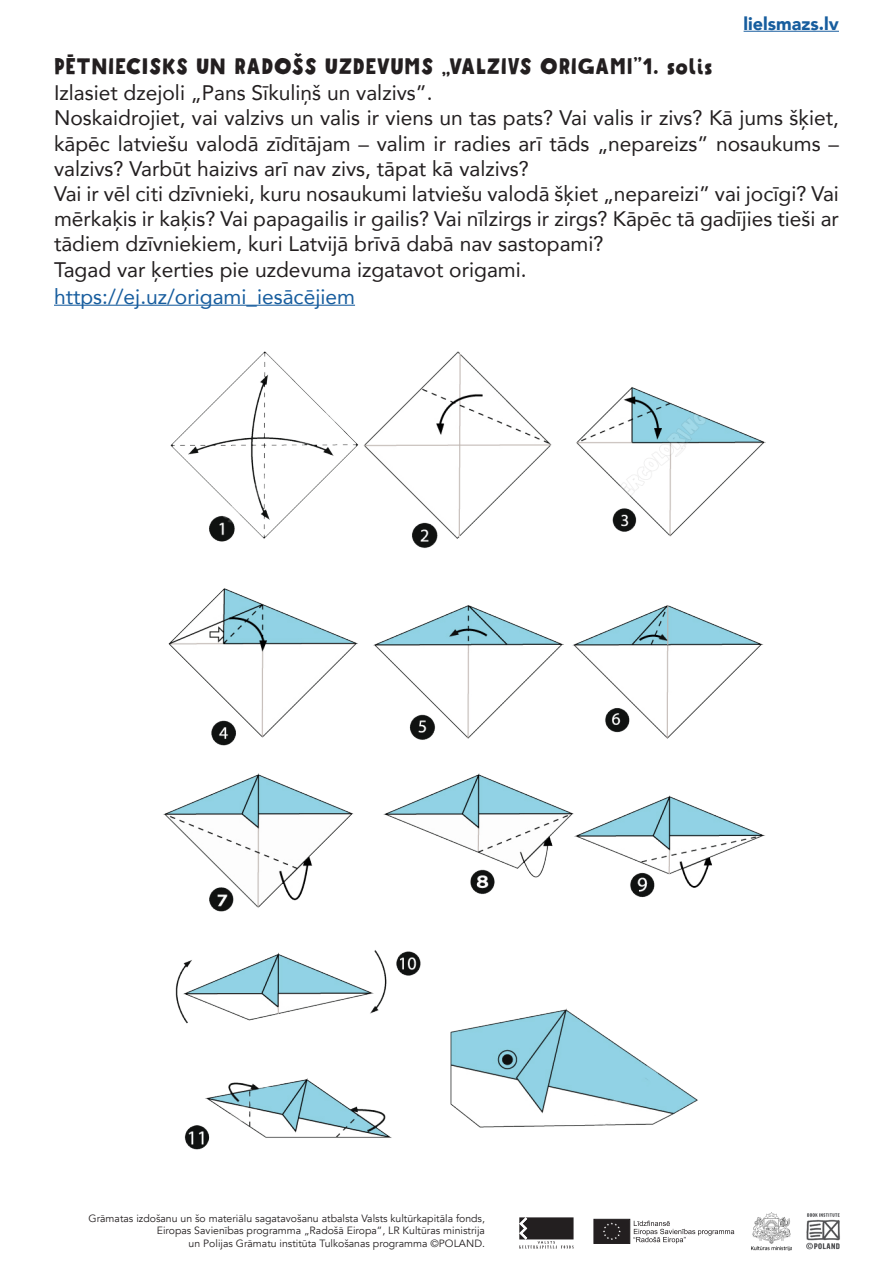
<style>
.page{position:relative;width:893px;height:1263px;background:#fff}
.page>*{position:absolute;margin:0;border:0;box-sizing:border-box;transform-origin:0 0}
.t1{font:22.5px "Mrs Lollipop";color:#231f20}
.t2{font:21px/25.2px "Avenir";color:#231f20}
.t3{font:21px "Avenir";color:#175d9e}
.t4{font:900 18px "Avenir";color:#175d9e}
.t5{font:10.5px/12.6px "Avenir";color:#231f20;text-align:right}
</style>
<div class="page">
<hr style="left:744px;top:31px;width:95px;height:1px;background:#175d9e">
<svg style="left:519px;top:1217px;width:55px;height:31px"></svg>
<div style="left:594px;top:1219px;width:36px;height:24px;background:#231f20;border:1px solid #231f20"></div>
<svg style="left:603px;top:1222px;width:18px;height:18px"></svg>
<svg style="left:633px;top:1221px;width:101px;height:22px"></svg>
<img style="left:806px;top:1213px;width:34px;height:37px">
<img style="left:751px;top:1213px;width:41px;height:37px">
<hr style="left:54px;top:305px;width:301px;height:1px;background:#175d9e">
<img style="left:163px;top:351px;width:602px;height:799px">
<p class="t4" style="left:744px;top:8px;width:97px">lielsmazs.lv</p>
<p class="t1" style="left:54px;top:52px;width:661px">PĒTNIECISKS UN RADOŠS UZDEVUMS „VALZIVS ORIGAMI”1. solis</p>
<p class="t2" style="left:54px;top:80px;width:786px">Izlasiet dzejoli „Pans Sīkuliņš un valzivs”.<br>Noskaidrojiet, vai valzivs un valis ir viens un tas pats? Vai valis ir zivs? Kā jums šķiet, kāpēc latviešu valodā zīdītājam – valim ir radies arī tāds „nepareizs” nosaukums – valzivs? Varbūt haizivs arī nav zivs, tāpat kā valzivs?<br>Vai ir vēl citi dzīvnieki, kuru nosaukumi latviešu valodā šķiet „nepareizi” vai jocīgi? Vai mērkaķis ir kaķis? Vai papagailis ir gailis? Vai nīlzirgs ir zirgs? Kāpēc tā gadījies tieši ar tādiem dzīvniekiem, kuri Latvijā brīvā dabā nav sastopami?<br>Tagad var ķerties pie uzdevuma izgatavot origami.</p>
<p class="t3" style="left:54px;top:279px;width:303px">https://ej.uz/origami_iesācējiem</p>
<p class="t5" style="left:89px;top:1212px;width:398px">Grāmatas izdošanu un šo materiālu sagatavošanu atbalsta Valsts kultūrkapitāla fonds,<br>Eiropas Savienības programma „Radošā Eiropa”, LR Kultūras ministrija<br>un Polijas Grāmatu institūta Tulkošanas programma ©POLAND.</p>
</div>
